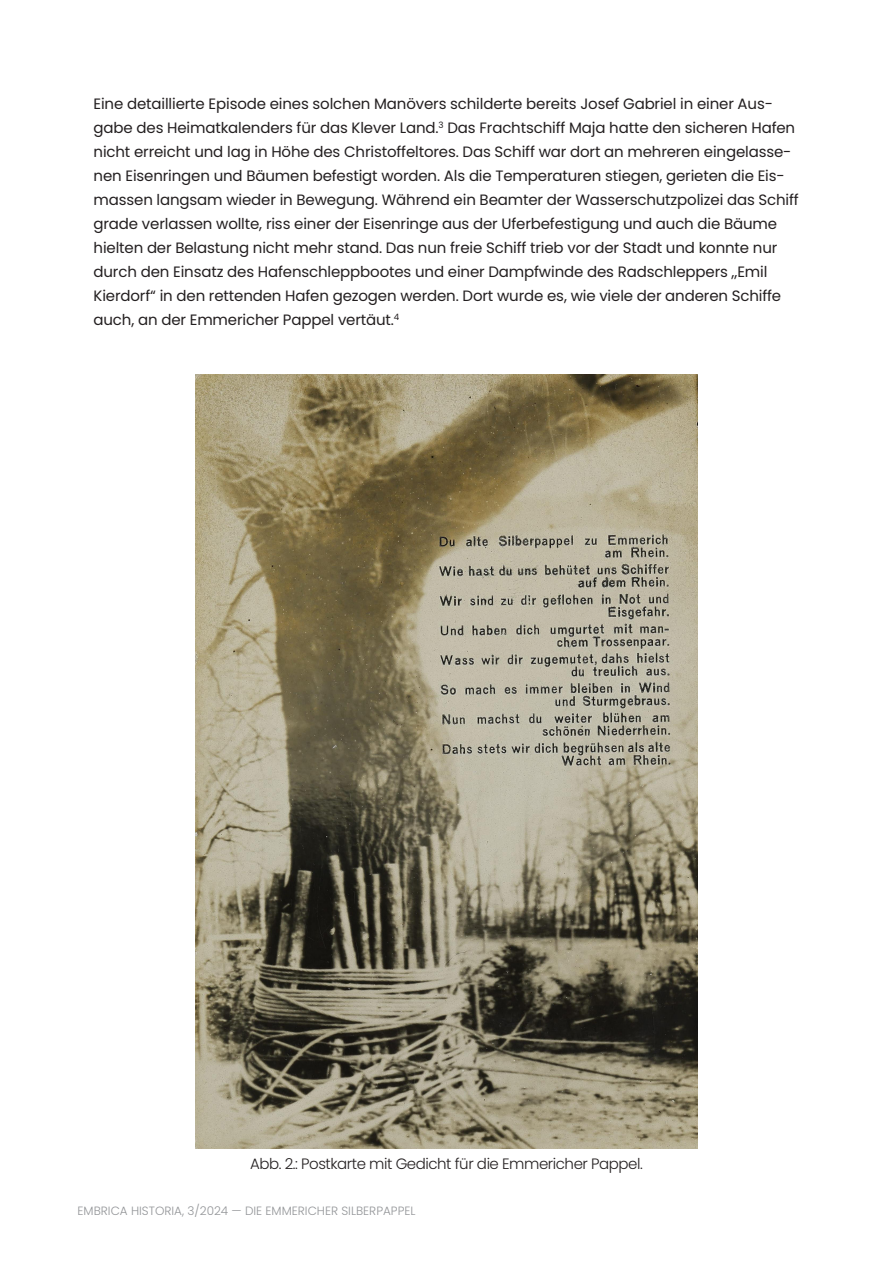
<style>
.page{position:relative;width:893px;height:1263px;background:#fff}
.page>*{position:absolute;margin:0;border:0;box-sizing:border-box;transform-origin:0 0}
.t1{font:15px/24px "Poppins";letter-spacing:-.01em;color:#231f20}
.t2{font:300 15px "Poppins";letter-spacing:-.03em;color:#231f20}
.t3{font:300 12px "Poppins";color:#939598}
</style>
<div class="page">
<img style="left:195px;top:374px;width:503px;height:774px">
<p class="t1" style="left:94px;top:92px;width:707px">Eine detaillierte Episode eines solchen Manövers schilderte bereits Josef Gabriel in einer Aus&shy;gabe des Heimatkalenders für das Klever Land.<sup>3</sup> Das Frachtschiff Maja hatte den sicheren Hafen nicht erreicht und lag in Höhe des Christoffeltores. Das Schiff war dort an mehreren eingelasse&shy;nen Eisenringen und Bäumen befestigt worden. Als die Temperaturen stiegen, gerieten die Eis&shy;massen langsam wieder in Bewegung. Während ein Beamter der Wasserschutzpolizei das Schiff grade verlassen wollte, riss einer der Eisenringe aus der Uferbefestigung und auch die Bäume hielten der Belastung nicht mehr stand. Das nun freie Schiff trieb vor der Stadt und konnte nur durch den Einsatz des Hafenschleppbootes und einer Dampfwinde des Radschleppers „Emil Kierdorf“ in den rettenden Hafen gezogen werden. Dort wurde es, wie viele der anderen Schiffe auch, an der Emmericher Pappel vertäut.<sup>4</sup></p>
<p class="t2" style="left:250px;top:1155px;width:394px">Abb. 2.: Postkarte mit Gedicht für die Emmericher Pappel.</p>
<p class="t3" style="left:78px;top:1203px;width:339px">EMBRICA HISTORIA, 3/2024 — DIE EMMERICHER SILBERPAPPEL</p>
</div>
